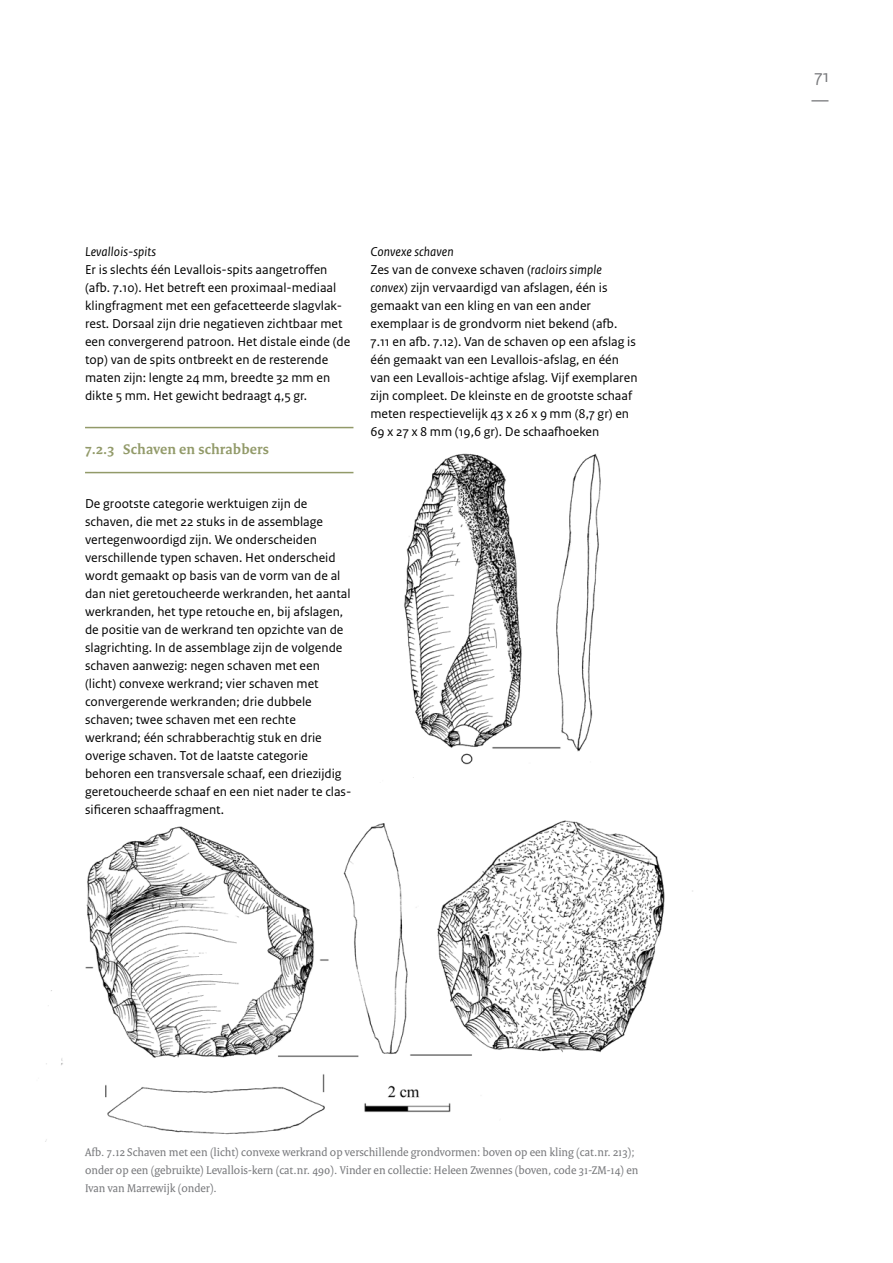
<style>
.page{position:relative;width:893px;height:1263px;background:#fff}
.page>*{position:absolute;margin:0;border:0;box-sizing:border-box;transform-origin:0 0}
.t1{font:18px/24px "Rijksoverheid Sans Text";color:#77787b}
.H4_02_RCE_ALINEAKOP{font:700 15px "Rijksoverheid Serif";letter-spacing:.01em;color:#929a69}
.P_05_BROODTEKST{font:13.5px/18px "Rijksoverheid Sans Text";color:#000}
.P_05_BROODTEKST-2{font:italic 13.5px "Rijksoverheid Sans Text";letter-spacing:.01em;color:#000}
.P_10_BIJSCHRIFT{font:12px/18px "Rijksoverheid Serif";color:#77787b}
.s1{font-style:italic}
</style>
<div class="page">
<hr style="left:85px;top:427px;width:268px;height:1px;background:#929a69">
<hr style="left:85px;top:472px;width:268px;height:1px;background:#929a69">
<img style="left:404px;top:453px;width:197px;height:325px">
<div style="left:462px;top:770px;width:112px;height:39px;background:#fff"></div>
<img style="left:45px;top:820px;width:648px;height:322px">
<p class="P_05_BROODTEKST-2" style="left:85px;top:244px;width:73px">Levallois-spits</p>
<p class="P_05_BROODTEKST" style="left:85px;top:261px;width:267px">Er is slechts één Levallois-spits aangetroffen (afb. 7.10). Het betreft een proximaal-mediaal klingfragment met een gefacetteerde slagvlak&shy;rest. Dorsaal zijn drie negatieven zichtbaar met een convergerend patroon. Het distale einde (de top) van de spits ontbreekt en de resterende maten zijn: lengte 24 mm, breedte 32 mm en dikte 5 mm. Het gewicht bedraagt 4,5 gr.</p>
<h4 class="H4_02_RCE_ALINEAKOP" style="left:85px;top:440px;width:185px">7.2.3 Schaven en schrabbers</h4>
<p class="P_05_BROODTEKST" style="left:85px;top:495px;width:268px">De grootste categorie werktuigen zijn de schaven, die met 22 stuks in de assemblage vertegenwoordigd zijn. We onderscheiden verschillende typen schaven. Het onderscheid wordt gemaakt op basis van de vorm van de al dan niet geretoucheerde werkranden, het aantal werkranden, het type retouche en, bij afslagen, de positie van de werkrand ten opzichte van de slagrichting. In de assemblage zijn de volgende schaven aanwezig: negen schaven met een (licht) convexe werkrand; vier schaven met convergerende werkranden; drie dubbele schaven; twee schaven met een rechte werkrand; één schrabberachtig stuk en drie overige schaven. Tot de laatste categorie behoren een transversale schaaf, een driezijdig geretoucheerde schaaf en een niet nader te clas&shy;sificeren schaaffragment.</p>
<p class="P_05_BROODTEKST-2" style="left:370px;top:244px;width:85px">Convexe schaven</p>
<p class="P_05_BROODTEKST" style="left:370px;top:261px;width:268px">Zes van de convexe schaven (<span class="s1">racloirs simple convex</span>) zijn vervaardigd van afslagen, één is gemaakt van een kling en van een ander exemplaar is de grondvorm niet bekend (afb.<br>7.11 en afb. 7.12). Van de schaven op een afslag is één gemaakt van een Levallois-afslag, en één van een Levallois-achtige afslag. Vijf exemplaren zijn compleet. De kleinste en de grootste schaaf meten respectievelijk 43 x 26 x 9 mm (8,7 gr) en 69 x 27 x 8 mm (19,6 gr). De schaafhoeken</p>
<p class="P_10_BIJSCHRIFT" style="left:85px;top:1143px;width:555px">Afb. 7.12 Schaven met een (licht) convexe werkrand op verschillende grondvormen: boven op een kling (cat.nr. 213); onder op een (gebruikte) Levallois-kern (cat.nr. 490). Vinder en collectie: Heleen Zwennes (boven, code 31-ZM-14) en<br>Ivan van Marrewijk (onder).</p>
<h1 class="t1" style="left:811px;top:64px;width:20px">71 —</h1>
</div>
